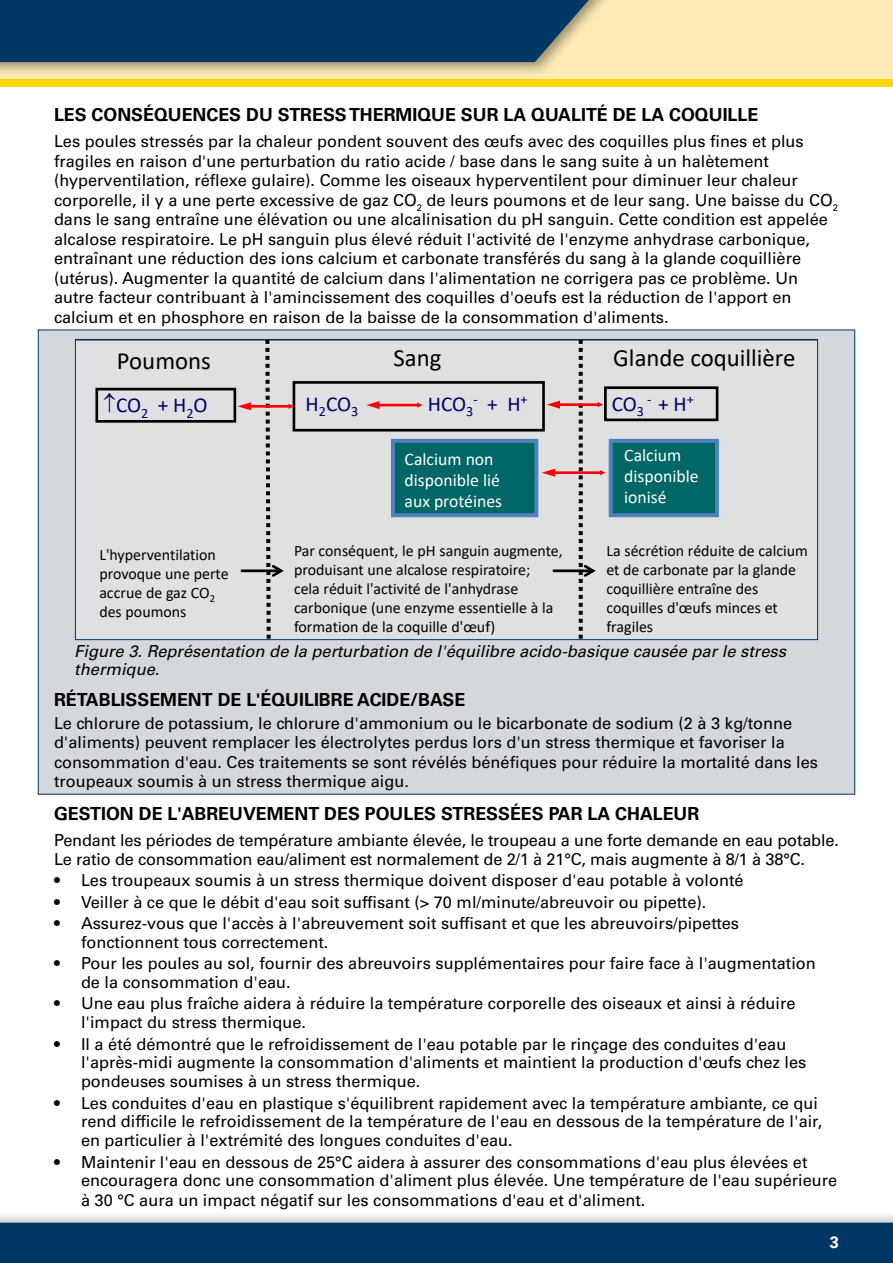
<style>
.page{position:relative;width:893px;height:1263px;background:#fff}
.page>*{position:absolute;margin:0;border:0;box-sizing:border-box;transform-origin:0 0}
.t1{font:24.75px "Calibri";color:#000}
.t2{font:21.3px "Calibri";letter-spacing:-.01em;color:#006}
.t3{font:700 18px "Univers LT Std";color:#000}
.t4{font:17.7px/21.3px "Calibri";color:#fff}
.t5{font:16.5px/19.5px "Univers LT Std";color:#000}
.t6{font:italic 16.5px/18px "Univers LT Std";color:#000}
.t7{font:700 16.5px "Univers LT Std";color:#fff}
.t8{font:15.9px/19px "Calibri";color:#000}
.t9{font:14.25px "Calibri";color:#006}
.s1{font-size:21.3px}
</style>
<div class="page">
<div style="left:0;top:1209px;width:893px;height:54px;background:#000;opacity:.4"></div>
<div style="left:0;top:1223px;width:893px;height:40px;background:#003764"></div>
<div style="left:0;top:0;width:893px;height:84px;background:#fdebb6"></div>
<div style="left:0;top:79px;width:893px;height:8px;background:#fdd600"></div>
<div style="left:0;top:0;width:614px;height:77px;background:#000;opacity:.4"></div>
<div style="left:0;top:0;width:600px;height:62px;background:#003764"></div>
<div style="left:38px;top:330px;width:817px;height:464px;background:#d4d8dd;border:1px solid #003764"></div>
<div style="left:77px;top:341px;width:739px;height:297px;background:#dfe0e2"></div>
<div style="left:95px;top:388px;width:141px;height:35px;border:3px solid #000"></div>
<div style="left:604px;top:386px;width:114px;height:35px;border:3px solid #000"></div>
<div style="left:293px;top:381px;width:252px;height:50px;border:3px solid #000"></div>
<div style="left:611px;top:441px;width:106px;height:74px;background:#066"></div>
<div style="left:609px;top:439px;width:110px;height:78px;border:4px solid #4f81bd"></div>
<div style="left:393px;top:441px;width:143px;height:74px;background:#066"></div>
<div style="left:391px;top:439px;width:147px;height:78px;border:4px solid #4f81bd"></div>
<hr style="left:554px;top:471px;width:47px;height:3px;background:#f00">
<svg style="left:542px;top:469px;width:13px;height:8px"></svg>
<hr style="left:241px;top:569px;width:40px;height:3px;background:#000">
<hr style="left:553px;top:569px;width:40px;height:3px;background:#000">
<hr style="left:559px;top:403px;width:40px;height:3px;background:#f00">
<svg style="left:579px;top:341px;width:26px;height:297px"></svg>
<svg style="left:547px;top:401px;width:13px;height:8px"></svg>
<hr style="left:378px;top:404px;width:41px;height:2px;background:#f00">
<svg style="left:417px;top:402px;width:6px;height:6px"></svg>
<svg style="left:366px;top:401px;width:13px;height:8px"></svg>
<hr style="left:249px;top:405px;width:41px;height:3px;background:#f00">
<svg style="left:263px;top:341px;width:31px;height:297px"></svg>
<svg style="left:238px;top:402px;width:13px;height:8px"></svg>
<p class="t3" style="left:54px;top:104px;width:706px">LES CONSÉQUENCES DU STRESS THERMIQUE SUR LA QUALITÉ DE LA COQUILLE</p>
<p class="t5" style="left:54px;top:132px;width:785px">Les poules stressés par la chaleur pondent souvent des œufs avec des coquilles plus fines et plus fragiles en raison d'une perturbation du ratio acide / base dans le sang suite à un halètement (hyperventilation, réflexe gulaire). Comme les oiseaux hyperventilent pour diminuer leur chaleur corporelle, il y a une perte excessive de gaz CO<sub>2</sub> de leurs poumons et de leur sang. Une baisse du CO<sub>2 </sub>dans le sang entraîne une élévation ou une alcalinisation du pH sanguin. Cette condition est appelée alcalose respiratoire. Le pH sanguin plus élevé réduit l'activité de l'enzyme anhydrase carbonique, entraînant une réduction des ions calcium et carbonate transférés du sang à la glande coquillière (utérus). Augmenter la quantité de calcium dans l'alimentation ne corrigera pas ce problème. Un autre facteur contribuant à l'amincissement des coquilles d'oeufs est la réduction de l'apport en calcium et en phosphore en raison de la baisse de la consommation d'aliments.</p>
<h1 class="t1" style="left:117px;top:344px;width:96px">Poumons</h1>
<h1 class="t1" style="left:393px;top:341px;width:49px">Sang</h1>
<h1 class="t1" style="left:613px;top:341px;width:184px">Glande coquillière</h1>
<p class="t2" style="left:103px;top:391px;width:106px">↑CO<sub>2</sub> + H<sub>2</sub>O</p>
<p class="t2" style="left:306px;top:389px;width:54px">H<sub>2</sub>CO<sub>3</sub></p>
<p class="t2" style="left:428px;top:389px;width:47px">HCO<sub>3</sub></p>
<p class="t9" style="left:473px;top:390px;width:56px">- <span class="s1">+ H</span>+</p>
<p class="t2" style="left:612px;top:389px;width:34px">CO<sub>3</sub></p>
<p class="t9" style="left:647px;top:390px;width:48px">- <span class="s1">+ H</span>+</p>
<p class="t4" style="left:405px;top:448px;width:99px">Calcium non disponible lié aux protéines</p>
<p class="t4" style="left:624px;top:444px;width:76px">Calcium disponible ionisé</p>
<p class="t8" style="left:99px;top:544px;width:131px">L'hyperventilation provoque une perte accrue de gaz CO<sub>2 </sub>des poumons</p>
<p class="t8" style="left:294px;top:540px;width:270px">Par conséquent, le pH sanguin augmente, produisant une alcalose respiratoire;<br>cela réduit l'activité de l'anhydrase carbonique (une enzyme essentielle à la formation de la coquille d'œuf)</p>
<p class="t8" style="left:606px;top:540px;width:203px">La sécrétion réduite de calcium et de carbonate par la glande coquillière entraîne des coquilles d'œufs minces et fragiles</p>
<p class="t6" style="left:74px;top:643px;width:713px">Figure 3. Représentation de la perturbation de l'équilibre acido-basique causée par le stress thermique.</p>
<p class="t3" style="left:54px;top:689px;width:413px">RÉTABLISSEMENT DE L'ÉQUILIBRE ACIDE/BASE</p>
<p class="t5" style="left:54px;top:713px;width:765px">Le chlorure de potassium, le chlorure d'ammonium ou le bicarbonate de sodium (2 à 3 kg/tonne d'aliments) peuvent remplacer les électrolytes perdus lors d'un stress thermique et favoriser la consommation d'eau. Ces traitements se sont révélés bénéfiques pour réduire la mortalité dans les troupeaux soumis à un stress thermique aigu.</p>
<p class="t3" style="left:54px;top:803px;width:647px">GESTION DE L'ABREUVEMENT DES POULES STRESSÉES PAR LA CHALEUR</p>
<p class="t5" style="left:54px;top:831px;width:786px;line-height:18.8px">Pendant les périodes de température ambiante élevée, le troupeau a une forte demande en eau potable.<br>Le ratio de consommation eau/aliment est normalement de 2/1 à 21°C, mais augmente à 8/1 à 38°C.</p>
<p class="t5" style="left:54px;top:871px;width:691px">• Les troupeaux soumis à un stress thermique doivent disposer d'eau potable à volonté</p>
<p class="t5" style="left:54px;top:892px;width:654px">• Veiller à ce que le débit d'eau soit suffisant (&gt; 70 ml/minute/abreuvoir ou pipette).</p>
<p class="t5" style="left:81px;top:914px;width:659px;line-height:18.8px;text-indent:-27px">• Assurez-vous que l'accès à l'abreuvement soit suffisant et que les abreuvoirs/pipettes fonctionnent tous correctement.</p>
<p class="t5" style="left:81px;top:954px;width:736px;line-height:18.8px;text-indent:-27px">• Pour les poules au sol, fournir des abreuvoirs supplémentaires pour faire face à l'augmentation de la consommation d'eau.</p>
<p class="t5" style="left:81px;top:994px;width:716px;line-height:18.8px;text-indent:-27px">• Une eau plus fraîche aidera à réduire la température corporelle des oiseaux et ainsi à réduire l'impact du stress thermique.</p>
<p class="t5" style="left:81px;top:1034px;width:727px;line-height:18.8px;text-indent:-27px">• Il a été démontré que le refroidissement de l'eau potable par le rinçage des conduites d'eau l'après-midi augmente la consommation d'aliments et maintient la production d'œufs chez les pondeuses soumises à un stress thermique.</p>
<p class="t5" style="left:81px;top:1093px;width:743px;line-height:18.8px;text-indent:-27px">• Les conduites d'eau en plastique s'équilibrent rapidement avec la température ambiante, ce qui rend difficile le refroidissement de la température de l'eau en dessous de la température de l'air, en particulier à l'extrémité des longues conduites d'eau.</p>
<p class="t5" style="left:81px;top:1152px;width:758px;line-height:19px;text-indent:-27px">• Maintenir l'eau en dessous de 25°C aidera à assurer des consommations d'eau plus élevées et encouragera donc une consommation d'aliment plus élevée. Une température de l'eau supérieure à 30 °C aura un impact négatif sur les consommations d'eau et d'aliment.</p>
<p class="t7" style="left:830px;top:1232px;width:11px">3</p>
</div>
